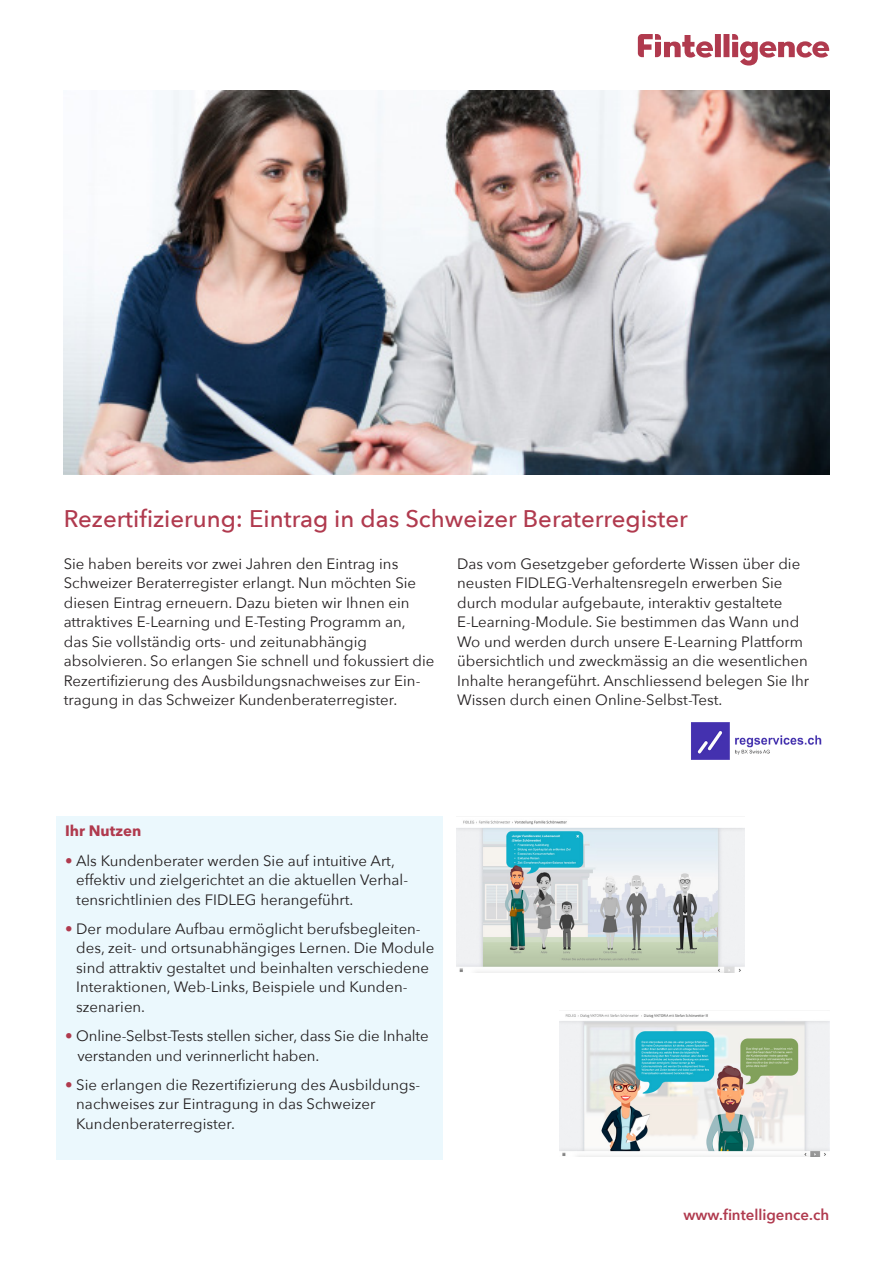
<style>
.page{position:relative;width:893px;height:1263px;background:#fff}
.page>*{position:absolute;margin:0;border:0;box-sizing:border-box;transform-origin:0 0}
.Lauftext{font:500 24px "Avenir Next";color:#b03a4e}
.Lauftext-2{font:15px/19.5px "Avenir Next";color:#231f20}
.Aufzählung{font:15px/19.5px "Avenir Next";color:#231f20}
.Lauftext-3{font:600 15px "Avenir Next";color:#b03a4e}
.t1{font:700 15px "Avenir Next LT Pro";color:#b03a4e}
.s1{color:#b03a4e}
</style>
<div class="page">
<svg style="left:638px;top:34px;width:191px;height:32px"></svg>
<div style="left:57px;top:816px;width:386px;height:343px;background:#ebf8fd"></div>
<img style="left:64px;top:90px;width:765px;height:384px">
<img style="left:560px;top:1014px;width:270px;height:142px">
<img style="left:456px;top:820px;width:289px;height:153px">
<img style="left:691px;top:722px;width:131px;height:38px">
<p class="Lauftext" style="left:64px;top:498px;width:626px">Rezertifizierung: Eintrag in das Schweizer Beraterregister</p>
<p class="Lauftext-2" style="left:64px;top:553px;width:354px">Sie haben bereits vor zwei Jahren den Eintrag ins Schweizer Beraterregister erlangt. Nun möchten Sie diesen Eintrag erneuern. Dazu bieten wir Ihnen ein attraktives E-Learning und E-Testing Programm an,</p>
<p class="Lauftext-2" style="left:64px;top:631px;width:305px">das Sie vollständig orts- und zeitunabhängig</p>
<p class="Lauftext-2" style="left:64px;top:651px;width:372px">absolvieren. So erlangen Sie schnell und fokussiert die<br>Rezertifizierung des Ausbildungsnachweises zur Ein&shy;tragung in das Schweizer Kundenberaterregister.</p>
<p class="Lauftext-2" style="left:457px;top:553px;width:345px">Das vom Gesetzgeber geforderte Wissen über die neusten FIDLEG-Verhaltensregeln erwerben Sie</p>
<p class="Lauftext-2" style="left:457px;top:592px;width:327px">durch modular aufgebaute, interaktiv gestaltete</p>
<p class="Lauftext-2" style="left:457px;top:612px;width:344px">E-Learning-Module. Sie bestimmen das Wann und</p>
<p class="Lauftext-2" style="left:457px;top:631px;width:347px">Wo und werden durch unsere E-Learning Plattform</p>
<p class="Lauftext-2" style="left:457px;top:651px;width:354px;text-align:justify">übersichtlich und zweckmässig an die wesentlichen Inhalte herangeführt. Anschliessend belegen Sie Ihr Wissen durch einen Online-Selbst-Test.</p>
<p class="t1" style="left:65px;top:822px;width:78px">Ihr Nutzen</p>
<p class="Aufzählung" style="left:65px;top:850px;width:331px"><span class="s1">•</span> Als Kundenberater werden Sie auf intuitive Art,</p>
<p class="Aufzählung" style="left:76px;top:869px;width:333px">effektiv und zielgerichtet an die aktuellen Verhal-</p>
<p class="Aufzählung" style="left:76px;top:889px;width:279px">tensrichtlinien des FIDLEG herangeführt.</p>
<p class="Aufzählung" style="left:65px;top:918px;width:357px"><span class="s1">•</span> Der modulare Aufbau ermöglicht berufsbegleiten-</p>
<p class="Aufzählung" style="left:76px;top:938px;width:360px">des, zeit- und ortsunabhängiges Lernen. Die Module</p>
<p class="Aufzählung" style="left:76px;top:957px;width:354px">sind attraktiv gestaltet und beinhalten verschiedene</p>
<p class="Aufzählung" style="left:76px;top:977px;width:333px">Interaktionen, Web-Links, Beispiele und Kunden-</p>
<p class="Aufzählung" style="left:76px;top:996px;width:70px">szenarien.</p>
<p class="Aufzählung" style="left:77px;top:1025px;width:353px;text-indent:-12px"><span class="s1">•</span> Online-Selbst-Tests stellen sicher, dass Sie die Inhalte verstanden und verinnerlicht haben.</p>
<p class="Aufzählung" style="left:65px;top:1074px;width:357px"><span class="s1">•</span> Sie erlangen die Rezertifizierung des Ausbildungs-</p>
<p class="Aufzählung" style="left:76px;top:1094px;width:301px">nachweises zur Eintragung in das Schweizer</p>
<p class="Aufzählung" style="left:76px;top:1113px;width:160px">Kundenberaterregister.</p>
<p class="Lauftext-3" style="left:683px;top:1202px;width:147px">www.fintelligence.ch</p>
</div>
